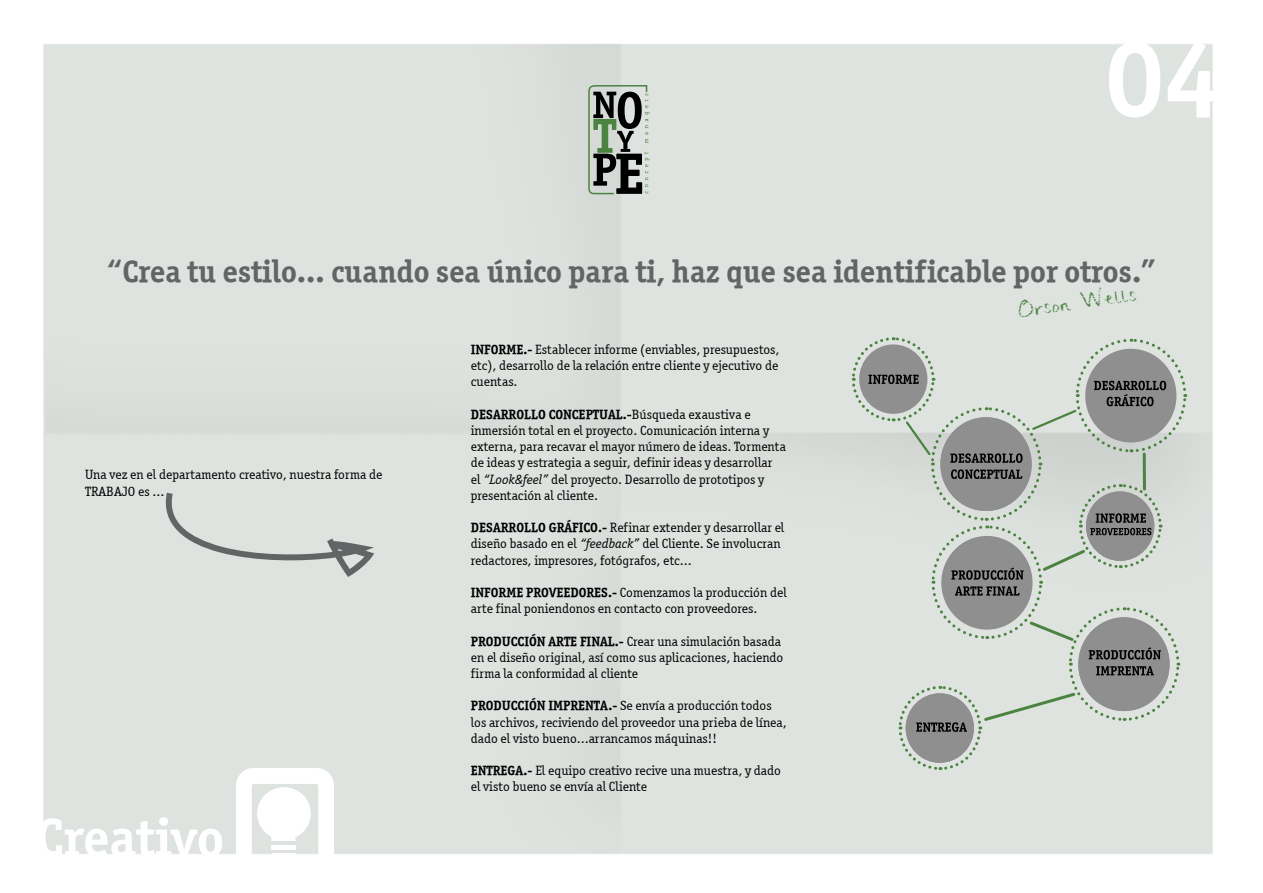
<style>
.page{position:relative;width:1263px;height:893px;background:#fff}
.page>*{position:absolute;margin:0;border:0;box-sizing:border-box;transform-origin:0 0}
.t1{font:108px "Officina Serif ITCTT Bold";color:#fff}
.t2{font:54px "Officina Serif ITCTT Bold";color:#fff}
.t3{font:31.5px "Officina Serif ITCTT Bold";color:#636466}
.t4{font:21px "Change Tomorrow Today";color:#4b8341}
.t5{font:13.5px/16.2px "Officina Serif ITCTT Book";color:#000}
.t6{font:13.5px "Officina Serif ITCTT Bold";color:#000}
.s1{font-family:"Officina Serif ITCTT Bold"}
.s2{font-family:"Officina Serif ITCTT Book"}
.s3{font-family:"Officina Serif ITCTT Book Ita"}
</style>
<div class="page">
<svg style="left:587px;top:84px;width:62px;height:111px;background:#879086"></svg>
<svg style="left:850px;top:336px;width:338px;height:436px;background:#c0c5c1"></svg>
<svg style="left:229px;top:761px;width:112px;height:94px"></svg>
<svg style="left:160px;top:493px;width:214px;height:84px;background:#d0d5d1"></svg>
<h1 class="t1" style="left:1106px;top:12px;width:118px">04</h1>
<h3 class="t3" style="left:107px;top:251px;width:1051px">“Crea tu estilo... cuando sea único para ti, haz que sea identificable por otros.”</h3>
<h3 class="t4" style="left:1015px;top:291px;width:121px;rotate:-8deg">Orson Wells</h3>
<p class="t5" style="left:85px;top:467px;width:299px">Una vez en el departamento creativo, nuestra forma de<br>TRABAJO es ...</p>
<h2 class="t2" style="left:36px;top:805px;width:190px">Creativo</h2>
<p class="t5" style="left:471px;top:341px;width:310px;text-align:justify"><span class="s1">INFORME.-</span> Establecer informe (enviables, presupuestos, etc), desarrollo de la relación entre cliente y ejecutivo de cuentas.</p>
<p class="t6" style="left:471px;top:406px;width:281px">DESARROLLO CONCEPTUAL.-<span class="s2">Búsqueda exaustiva e</span></p>
<p class="t5" style="left:471px;top:422px;width:317px">inmersión total en el proyecto. Comunicación interna y externa, para recavar el mayor número de ideas. Tormenta de ideas y estrategia a seguir, definir ideas y desarrollar<br>el <span class="s3">“Look&amp;feel”</span> del proyecto. Desarrollo de prototipos y presentación al cliente.</p>
<p class="t5" style="left:471px;top:519px;width:315px"><span class="s1">DESARROLLO GRÁFICO.-</span> Refinar extender y desarrollar el diseño basado en el <span class="s3">“feedback”</span> del Cliente. Se involucran redactores, impresores, fotógrafos, etc...</p>
<p class="t5" style="left:471px;top:584px;width:317px"><span class="s1">INFORME PROVEEDORES.-</span> Comenzamos la producción del arte final poniendonos en contacto con proveedores.</p>
<p class="t5" style="left:471px;top:633px;width:314px"><span class="s1">PRODUCCIÓN ARTE FINAL.-</span> Crear una simulación basada en el diseño original, así como sus aplicaciones, haciendo firma la conformidad al cliente</p>
<p class="t5" style="left:471px;top:698px;width:317px"><span class="s1">PRODUCCIÓN IMPRENTA.-</span> Se envía a producción todos los archivos, reciviendo del proveedor una prieba de línea, dado el visto bueno...arrancamos máquinas!!</p>
<p class="t5" style="left:471px;top:762px;width:312px"><span class="s1">ENTREGA.-</span> El equipo creativo recive una muestra, y dado el visto bueno se envía al Cliente</p>
</div>
